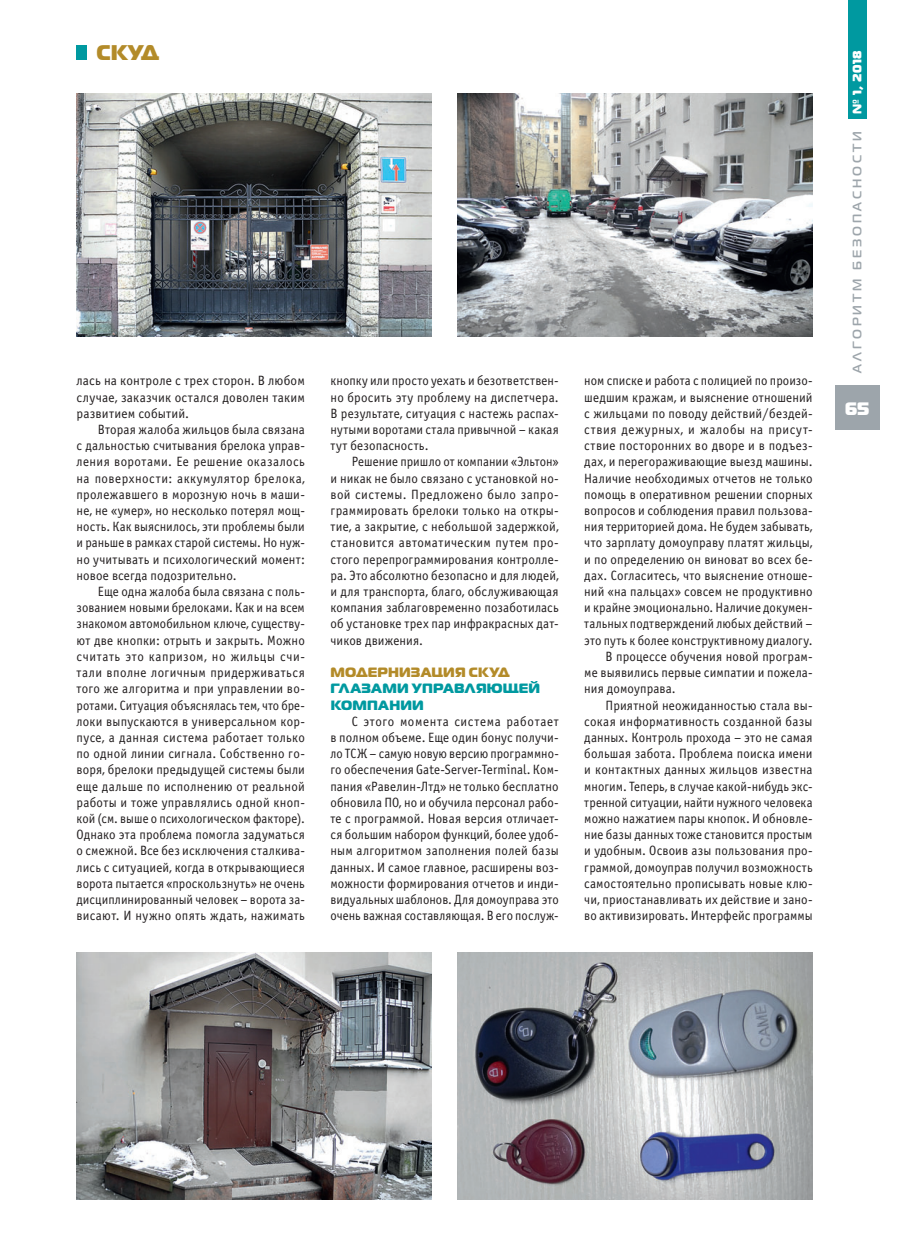
<style>
.page{position:relative;width:902px;height:1255px;background:#fff}
.page>*{position:absolute;margin:0;border:0;box-sizing:border-box;transform-origin:0 0}
.t1{font:21.3px "Magistral Black C";color:#b38b29}
.t2{font:18px "Magistral Black C";color:#fff}
.t3{font:13.5px/16.2px "Officina Sans C";letter-spacing:.01em;color:#231f20;text-align:justify;scale:.96 1}
.t4{font:13.5px/16.2px "Officina Sans C";letter-spacing:.01em;color:#231f20;text-align:justify;scale:.94 1}
.t5{font:13.5px/16.2px "Officina Sans C";letter-spacing:.01em;color:#231f20;text-align:justify;scale:.95 1}
.t6{font:13.5px/16.2px "Officina Sans C";letter-spacing:.01em;color:#231f20;text-align:justify}
.t7{font:13.5px "Officina Sans C";letter-spacing:.045em;color:#231f20;scale:.96 1}
.t8{font:13.5px/16.2px "Magistral Black C";letter-spacing:.01em;color:#0099a0}
.t9{font:13.5px "Magistral Black C";letter-spacing:.01em;color:#b38b29}
.t10{font:700 12.3px "Magistral C";letter-spacing:.24em;color:#9da5ab}
.t11{font:12.3px "Magistral Black C";color:#fff}
</style>
<div class="page">
<div style="left:834px;top:385px;width:45px;height:45px;background:#9da5ab"></div>
<div style="left:848px;top:0;width:18px;height:119px;background:#0099a0"></div>
<div style="left:77px;top:45px;width:10px;height:15px;background:#0099a0"></div>
<img style="left:457px;top:94px;width:355px;height:242px">
<img style="left:77px;top:952px;width:355px;height:247px">
<img style="left:457px;top:952px;width:355px;height:247px">
<img style="left:77px;top:94px;width:354px;height:242px">
<h1 class="t1" style="left:96px;top:38px;width:64px">СКУД</h1>
<p class="t6" style="left:77px;top:373px;width:230px">лась на контроле с трех сторон. В любом случае, заказчик остался доволен таким развитием событий.</p>
<p class="t3" style="left:77px;top:421px;width:239px;text-indent:21px">Вторая жалоба жильцов была связана с дальностью считывания брелока управ‑ ления воротами. Ее решение оказалось на поверхности: аккумулятор брелока, пролежавшего в морозную ночь в маши‑ не, не «умер», но несколько потерял мощ‑ ность. Как выяснилось, эти проблемы были и раньше в рамках старой системы. Но нуж‑ но учитывать и психологический момент: новое всегда подозрительно.</p>
<p class="t3" style="left:77px;top:583px;width:239px;text-indent:21px">Еще одна жалоба была связана с поль‑ зованием новыми брелоками. Как и на всем знакомом автомобильном ключе, существу‑ ют две кнопки: отрыть и закрыть. Можно считать это капризом, но жильцы счи‑ тали вполне логичным придерживаться того же алгоритма и при управлении во‑ ротами. Ситуация объяснялась тем, что бре‑ локи выпускаются в универсальном кор‑ пусе, а данная система работает только по одной линии сигнала. Собственно го‑ воря, брелоки предыдущей системы были еще дальше по исполнению от реальной работы и тоже управлялись одной кноп‑ кой (см. выше о психологическом факторе).<br>Однако эта проблема помогла задуматься о смежной. Все без исключения сталкива‑ лись с ситуацией, когда в открывающиеся ворота пытается «проскользнуть» не очень дисциплинированный человек – ворота за‑ висают. И нужно опять ждать, нажимать</p>
<p class="t5" style="left:330px;top:373px;width:242px">кнопку или просто уехать и безответствен‑ но бросить эту проблему на диспетчера.<br>В результате, ситуация с настежь распах‑ нутыми воротами стала привычной – какая тут безопасность.</p>
<p class="t4" style="left:330px;top:454px;width:244px;text-indent:21px">Решение пришло от компании «Эльтон» и никак не было связано с установкой но‑ вой системы. Предложено было запро‑ граммировать брелоки только на откры‑ тие, а закрытие, с небольшой задержкой, становится автоматическим путем про‑ стого перепрограммирования контролле‑ ра. Это абсолютно безопасно и для людей, и для транспорта, благо, обслуживающая компания заблаговременно позаботилась об установке трех пар инфракрасных дат‑ чиков движения.</p>
<p class="t9" style="left:330px;top:663px;width:181px">МОДЕРНИЗАЦИЯ СКУД</p>
<p class="t8" style="left:330px;top:679px;width:211px">ГЛАЗАМИ УПРАВЛЯЮЩЕЙ<br>КОМПАНИИ</p>
<p class="t3" style="left:330px;top:713px;width:239px;text-indent:21px">С этого момента система работает в полном объеме. Еще один бонус получи‑ ло ТСЖ – самую новую версию программно‑ го обеспечения Gate‑Server‑Terminal. Ком‑ пания «Равелин‑Лтд» не только бесплатно обновила ПО, но и обучила персонал рабо‑ те с программой. Новая версия отличает‑ ся большим набором функций, более удоб‑ ным алгоритмом заполнения полей базы данных. И самое главное, расширены воз‑ можности формирования отчетов и инди‑ видуальных шаблонов. Для домоуправа это очень важная составляющая. В его послуж‑</p>
<p class="t4" style="left:584px;top:373px;width:244px">ном списке и работа с полицией по произо‑</p>
<p class="t3" style="left:584px;top:389px;width:239px">шедшим кражам, и выяснение отношений</p>
<p class="t3" style="left:584px;top:405px;width:239px">с жильцами по поводу действий / бездей‑</p>
<p class="t7" style="left:584px;top:422px;width:239px">ствия дежурных, и жалобы на присут‑</p>
<p class="t3" style="left:584px;top:438px;width:239px">ствие посторонних во дворе и в подъез‑</p>
<p class="t3" style="left:584px;top:454px;width:239px">дах, и перегораживающие выезд машины.</p>
<p class="t3" style="left:584px;top:470px;width:239px">Наличие необходимых отчетов не только</p>
<p class="t3" style="left:584px;top:486px;width:239px">помощь в оперативном решении спорных</p>
<p class="t3" style="left:584px;top:502px;width:239px">вопросов и соблюдения правил пользова‑</p>
<p class="t5" style="left:584px;top:519px;width:242px">ния территорией дома. Не будем забывать,</p>
<p class="t3" style="left:584px;top:535px;width:239px">что зарплату домоуправу платят жильцы,</p>
<p class="t3" style="left:584px;top:551px;width:239px">и по определению он виноват во всех бе‑</p>
<p class="t3" style="left:584px;top:567px;width:239px">дах. Согласитесь, что выяснение отноше‑</p>
<p class="t3" style="left:584px;top:583px;width:239px">ний «на пальцах» совсем не продуктивно</p>
<p class="t4" style="left:584px;top:600px;width:244px">и крайне эмоционально. Наличие докумен‑</p>
<p class="t4" style="left:584px;top:616px;width:244px">тальных подтверждений любых действий –</p>
<p class="t4" style="left:584px;top:632px;width:244px">это путь к более конструктивному диалогу.</p>
<p class="t3" style="left:605px;top:648px;width:217px">В процессе обучения новой програм‑</p>
<p class="t3" style="left:584px;top:664px;width:239px">ме выявились первые симпатии и пожела‑</p>
<p class="t3" style="left:584px;top:681px;width:97px">ния домоуправа.</p>
<p class="t3" style="left:605px;top:697px;width:217px">Приятной неожиданностью стала вы‑</p>
<p class="t3" style="left:584px;top:713px;width:239px">сокая информативность созданной базы</p>
<p class="t3" style="left:584px;top:729px;width:239px">данных. Контроль прохода – это не самая</p>
<p class="t3" style="left:584px;top:745px;width:239px">большая забота. Проблема поиска имени</p>
<p class="t3" style="left:584px;top:762px;width:239px">и контактных данных жильцов известна</p>
<p class="t4" style="left:584px;top:778px;width:244px">многим. Теперь, в случае какой‑нибудь экс‑</p>
<p class="t4" style="left:584px;top:794px;width:244px">тренной ситуации, найти нужного человека</p>
<p class="t5" style="left:584px;top:810px;width:242px">можно нажатием пары кнопок. И обновле‑</p>
<p class="t5" style="left:584px;top:826px;width:242px">ние базы данных тоже становится простым</p>
<p class="t3" style="left:584px;top:843px;width:239px">и удобным. Освоив азы пользования про‑</p>
<p class="t5" style="left:584px;top:859px;width:242px">граммой, домоуправ получил возможность</p>
<p class="t3" style="left:584px;top:875px;width:239px">самостоятельно прописывать новые клю‑</p>
<p class="t3" style="left:584px;top:891px;width:239px">чи, приостанавливать их действие и зано‑</p>
<p class="t5" style="left:584px;top:907px;width:242px">во активизировать. Интерфейс программы</p>
<p class="t11" style="left:849px;top:114px;width:65px;rotate:-90deg">№ 1, 2018</p>
<p class="t10" style="left:849px;top:373px;width:243px;rotate:-90deg">АЛГОРИТМ БЕЗОПАСНОСТИ</p>
<h2 class="t2" style="left:844px;top:397px;width:26px">65</h2>
</div>
